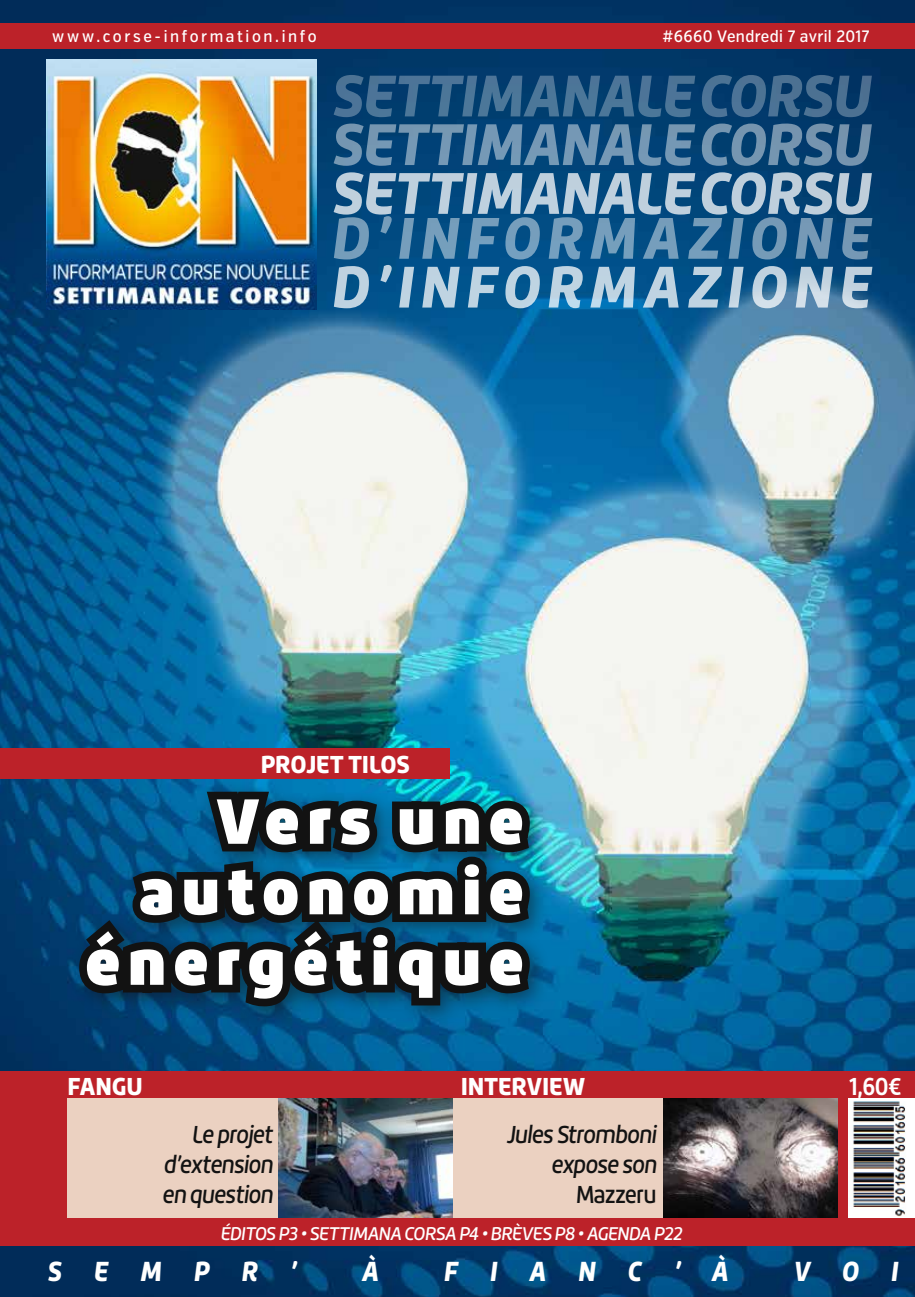
<style>
.page{position:relative;width:915px;height:1297px;background:#fff}
.page>*{position:absolute;margin:0;border:0;box-sizing:border-box;transform-origin:0 0}
.t1{font:900 62.55px/70.5px "Roihu";letter-spacing:.095em;color:#fff;text-align:right}
.t2{font:italic 900 27px "Roihu";letter-spacing:1.305em;color:#fff;scale:.9 1}
.t3{font:italic 500 24px/30px "Roihu";letter-spacing:-.045em;color:#121212;text-align:right;scale:.9 1}
.t4{font:900 24px "Roihu";letter-spacing:-.01em;color:#fff;scale:.95 1}
.t5{font:500 24px "Roihu";letter-spacing:-.04em;color:#121212;scale:.9 1}
.t6{font:700 24px "Roihu";color:#fff;scale:.9 1}
.t7{font:italic 500 18px "Roihu";letter-spacing:-.04em;color:#fff;scale:.95 1}
.t8{font:500 16.5px "Verb Cond";letter-spacing:.155em;color:#fff;scale:.95 1}
.t9{font:500 16.5px "Verb Cond";letter-spacing:.02em;color:#fff;scale:.95 1}
</style>
<div class="page">
<img style="left:0;top:0;width:914px;height:1297px">
<img style="left:47px;top:60px;width:269px;height:249px">
<svg style="left:333px;top:75px;width:538px;height:42px"></svg>
<svg style="left:333px;top:124px;width:538px;height:42px"></svg>
<svg style="left:334px;top:265px;width:538px;height:43px"></svg>
<svg style="left:333px;top:172px;width:539px;height:87px"></svg>
<div style="left:0;top:23px;width:914px;height:25px;background:#bc2229"></div>
<div style="left:0;top:1071px;width:914px;height:175px;background:#bc2229"></div>
<img style="left:848px;top:1098px;width:66px;height:119px">
<div style="left:436px;top:1098px;width:401px;height:119px;background:#ebd1c1"></div>
<img style="left:663px;top:1098px;width:174px;height:119px">
<div style="left:0;top:748px;width:450px;height:30px;background:#bc2229"></div>
<div style="left:69px;top:781px;width:481px;height:247px;background:#121212;opacity:.5"></div>
<svg style="left:71px;top:781px;width:466px;height:516px"></svg>
<p class="t8" style="left:52px;top:26px;width:280px">www.corse-information.info</p>
<p class="t9" style="left:662px;top:26px;width:219px">#6660 Vendredi 7 avril 2017</p>
<p class="t4" style="left:260px;top:750px;width:159px">PROJET TILOS</p>
<h1 class="t1" style="left:84px;top:787px;width:441px">Vers une autonomie énergétique</h1>
<p class="t4" style="left:67px;top:1072px;width:81px">FANGU</p>
<p class="t3" style="left:162px;top:1120px;width:125px;text-align:justify;text-indent:29px">Le projet d’extension en question</p>
<p class="t4" style="left:460px;top:1072px;width:133px">INTERVIEW</p>
<p class="t3" style="left:505px;top:1120px;width:169px">Jules Stromboni expose son</p>
<p class="t5" style="left:576px;top:1181px;width:91px">Mazzeru</p>
<p class="t7" style="left:220px;top:1223px;width:487px">ÉDITOS P3 • SETTIMANA CORSA P4 • BRÈVES P8 • AGENDA P22</p>
<p class="t6" style="left:848px;top:1073px;width:60px">1,60€</p>
<p class="t2" style="left:47px;top:1256px;width:279px">SEMPR’</p>
<p class="t2" style="left:361px;top:1256px;width:21px">À</p>
<p class="t2" style="left:443px;top:1256px;width:318px">FIANC’À</p>
<p class="t2" style="left:792px;top:1256px;width:118px">VOI</p>
</div>
